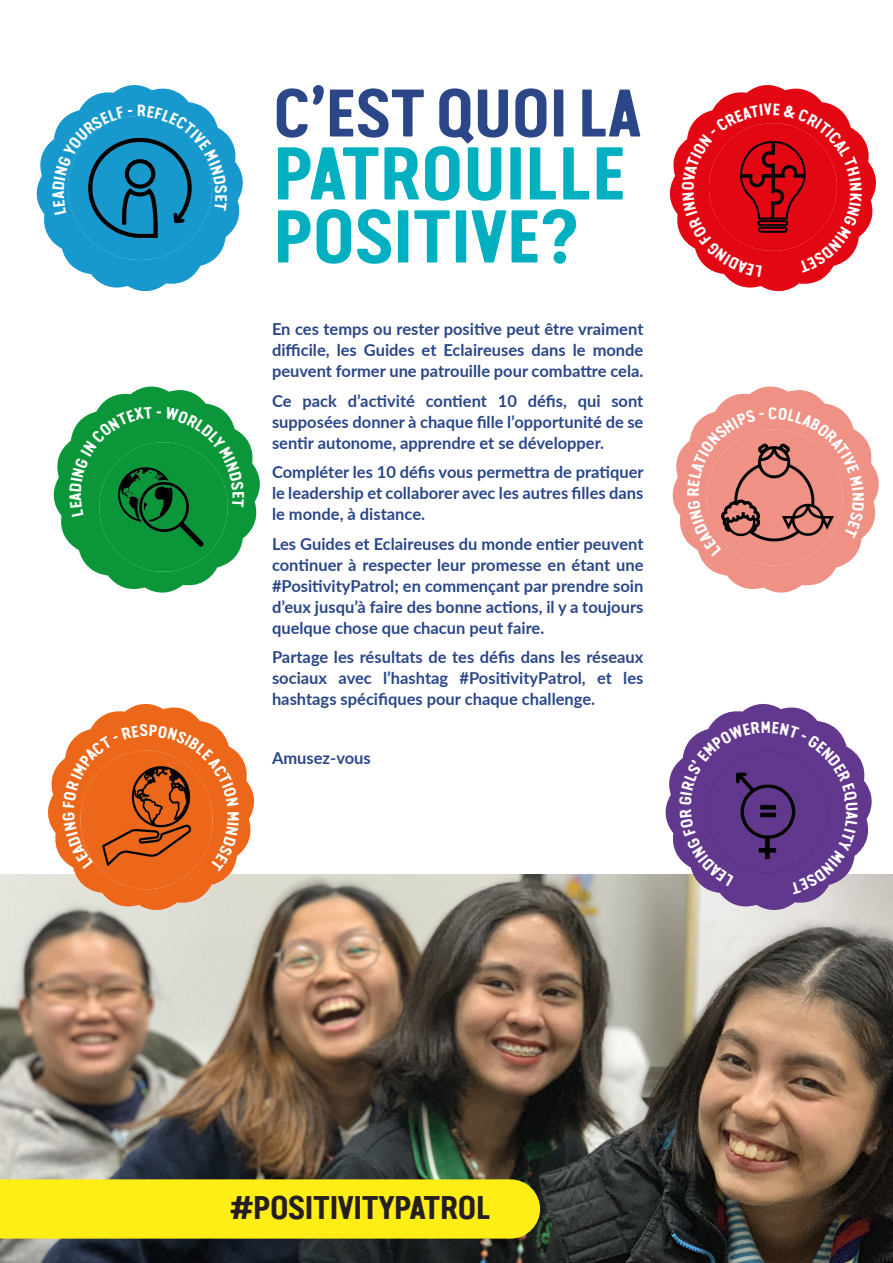
<style>
.page{position:relative;width:893px;height:1263px;background:#fff}
.page>*{position:absolute;margin:0;border:0;box-sizing:border-box;transform-origin:0 0}
.t1{font:700 75px/63px "Van Condensed Pro";letter-spacing:-.04em;color:#00b0c0}
.t2{font:700 67.5px "Van Condensed Pro";letter-spacing:-.04em;color:#2b4788}
.Insert_Heading{font:700 33px "Van Condensed Pro";letter-spacing:-.05em;color:#231f20}
.t3{font:700 16.5px/21px "Lato";color:#2b4788;text-align:justify}
.t4{font:700 16.5px "Van Condensed Pro";color:#fff}
</style>
<div class="page">
<img style="left:0;top:874px;width:893px;height:389px">
<div style="left:0;top:1179px;width:540px;height:59px;background:#ffed16"></div>
<svg style="left:53px;top:386px;width:207px;height:207px"></svg>
<svg style="left:36px;top:85px;width:207px;height:207px"></svg>
<svg style="left:669px;top:85px;width:207px;height:207px"></svg>
<svg style="left:672px;top:386px;width:207px;height:207px"></svg>
<svg style="left:663px;top:703px;width:211px;height:209px"></svg>
<svg style="left:45px;top:703px;width:212px;height:209px"></svg>
<p class="t2" style="left:272px;top:63px;width:372px">C’EST QUOI LA</p>
<p class="t1" style="left:272px;top:136px;width:357px">PATROUILLE<br>POSITIVE?</p>
<p class="t3" style="left:272px;top:318px;width:373px">En ces temps ou rester positive peut être vraiment difficile, les Guides et Eclaireuses dans le monde peuvent former une patrouille pour combattre cela.</p>
<p class="t3" style="left:272px;top:389px;width:373px">Ce pack d’activité contient 10 défis, qui sont supposées donner à chaque fille l’opportunité de se sentir autonome, apprendre et se développer.</p>
<p class="t3" style="left:272px;top:461px;width:373px">Compléter les 10 défis vous permettra de pratiquer le leadership et collaborer avec les autres filles dans le monde, à distance.</p>
<p class="t3" style="left:272px;top:532px;width:373px">Les Guides et Eclaireuses du monde entier peuvent continuer à respecter leur promesse en étant une #PositivityPatrol; en commençant par prendre soin d’eux jusqu’à faire des bonne actions, il y a toujours quelque chose que chacun peut faire.</p>
<p class="t3" style="left:272px;top:646px;width:373px">Partage les résultats de tes défis dans les réseaux sociaux avec l’hashtag #PositivityPatrol, et les hashtags spécifiques pour chaque challenge.</p>
<p class="t3" style="left:272px;top:747px;width:100px">Amusez-vous</p>
<p class="t4" style="left:768px;top:401px;width:11px">C</p>
<p class="Insert_Heading" style="left:229px;top:1182px;width:264px">#POSITIVITYPATROL</p>
</div>
